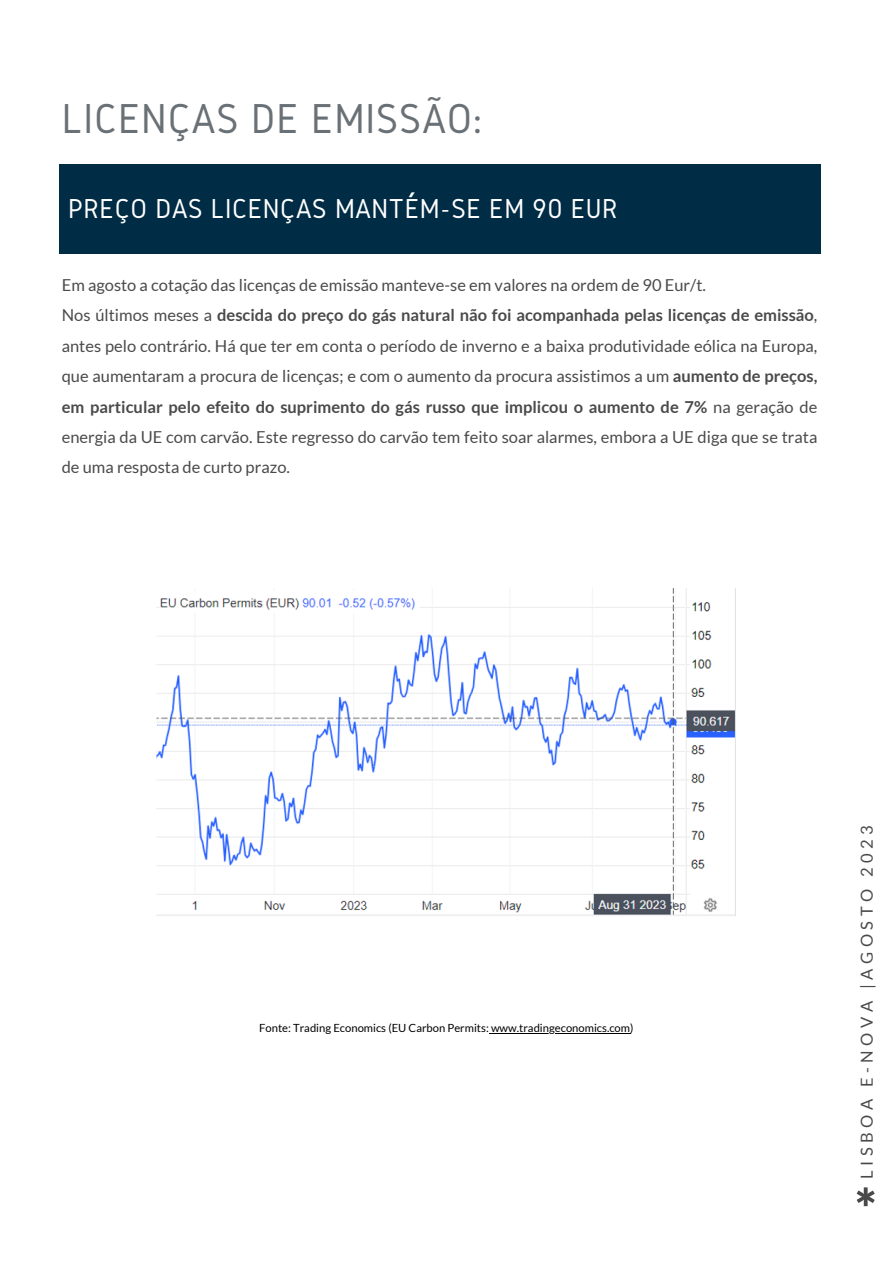
<style>
.page{position:relative;width:893px;height:1264px;background:#fff}
.page>*{position:absolute;margin:0;border:0;box-sizing:border-box;transform-origin:0 0}
.t1{font:900 52.95px "Lato Latin";color:#4a4a4a}
.t2{font:43.5px "Gidole";letter-spacing:.02em;color:#6a7176}
.t3{font:28.5px "Gidole";letter-spacing:.02em;color:#fff}
.t4{font:16.5px/30.3px "Lato";color:#4a4a4a;text-align:justify}
.t5{font:16.5px "Lato";letter-spacing:.27em;color:#4a4a4a}
.t6{font:11.25px "Lato";color:#000}
.s1{font-weight:700}
</style>
<div class="page">
<div style="left:59px;top:164px;width:761px;height:89px;background:#002c45"></div>
<svg style="left:408px;top:192px;width:7px;height:6px"></svg>
<img style="left:156px;top:588px;width:580px;height:328px">
<hr style="left:489px;top:1033px;width:141px;height:1px;background:#000">
<p class="t2" style="left:62px;top:94px;width:421px">LICENÇAS DE EMISSÃO:</p>
<p class="t3" style="left:68px;top:192px;width:551px">PREÇO DAS LICÉNÇAS MANTÉM-SE EM 90 EUR</p>
<p class="t4" style="left:62px;top:269px;width:645px">Em agosto a cotação das licenças de emissão manteve-se em valores na ordem de 90 Eur/t.</p>
<p class="t4" style="left:62px;top:300px;width:757px">Nos últimos meses a <span class="s1">descida do preço do gás natural não foi acompanhada pelas licenças de emissão</span>, antes pelo contrário. Há que ter em conta o período de inverno e a baixa produtividade eólica na Europa, que aumentaram a procura de licenças; e com o aumento da procura assistimos a um <span class="s1">aumento de preços, em particular pelo efeito do suprimento do gás russo que implicou o aumento de 7%</span> na geração de energia da UE com carvão. Este regresso do carvão tem feito soar alarmes, embora a UE diga que se trata de uma resposta de curto prazo.</p>
<p class="t6" style="left:259px;top:1021px;width:376px">Fonte: Trading Economics (EU Carbon Permits: www.tradingeconomics.com)</p>
<p class="t5" style="left:856px;top:1178px;width:355px;rotate:-90deg">LISBOA E-NOVA |AGOSTO 2023</p>
<p class="t1" style="left:854px;top:1185px;width:24px">*</p>
</div>
